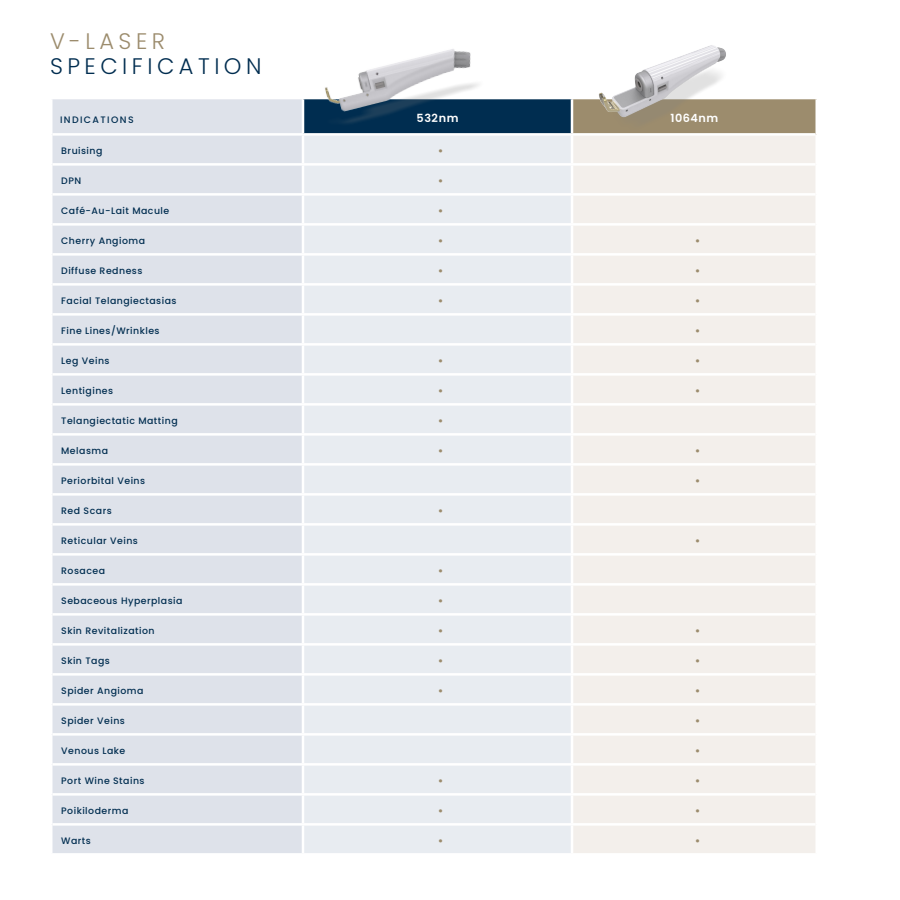
<style>
.page{position:relative;width:900px;height:900px;background:#fff}
.page>*{position:absolute;margin:0;border:0;box-sizing:border-box;transform-origin:0 0}
.t1{font:300 22.5px/25.5px "Poppins";letter-spacing:.2em;color:#002d50}
.t2{font:600 11.25px "Poppins";letter-spacing:.05em;color:#fff}
.t3{font:500 9.4px "Poppins";letter-spacing:.05em;color:#002d50}
.t4{font:900 9.4px "Poppins";color:#9c8c6d}
.t5{font:500 9.4px "Poppins";letter-spacing:.15em;color:#002d50}
.s1{color:#9c8c6d}
</style>
<div class="page">
<div style="left:52px;top:99px;width:250px;height:754px;background:#dee2ea"></div>
<div style="left:303px;top:98px;width:269px;height:36px;background:#002d50"></div>
<div style="left:572px;top:98px;width:245px;height:36px;background:#9c8c6d"></div>
<div style="left:304px;top:136px;width:267px;height:717px;background:#e8ecf1"></div>
<div style="left:573px;top:136px;width:242px;height:717px;background:#f3efeb"></div>
<hr style="left:303px;top:97px;width:269px;height:2px;background:#fff">
<hr style="left:302px;top:99px;width:2px;height:34px;background:#fff">
<hr style="left:572px;top:97px;width:246px;height:2px;background:#fff">
<hr style="left:571px;top:99px;width:2px;height:34px;background:#fff">
<hr style="left:816px;top:99px;width:2px;height:35px;background:#fff">
<hr style="left:52px;top:133px;width:251px;height:3px;background:#fff">
<hr style="left:303px;top:133px;width:269px;height:3px;background:#fff">
<hr style="left:572px;top:133px;width:244px;height:3px;background:#fff">
<hr style="left:52px;top:163px;width:251px;height:3px;background:#fff">
<hr style="left:303px;top:163px;width:269px;height:3px;background:#fff">
<hr style="left:572px;top:163px;width:244px;height:3px;background:#fff">
<hr style="left:52px;top:193px;width:251px;height:3px;background:#fff">
<hr style="left:303px;top:193px;width:269px;height:3px;background:#fff">
<hr style="left:572px;top:193px;width:244px;height:3px;background:#fff">
<hr style="left:52px;top:223px;width:251px;height:3px;background:#fff">
<hr style="left:303px;top:223px;width:269px;height:3px;background:#fff">
<hr style="left:572px;top:223px;width:244px;height:3px;background:#fff">
<hr style="left:52px;top:253px;width:251px;height:3px;background:#fff">
<hr style="left:303px;top:253px;width:269px;height:3px;background:#fff">
<hr style="left:572px;top:253px;width:244px;height:3px;background:#fff">
<hr style="left:52px;top:283px;width:251px;height:3px;background:#fff">
<hr style="left:303px;top:283px;width:269px;height:3px;background:#fff">
<hr style="left:572px;top:283px;width:244px;height:3px;background:#fff">
<hr style="left:52px;top:313px;width:251px;height:3px;background:#fff">
<hr style="left:303px;top:313px;width:269px;height:3px;background:#fff">
<hr style="left:572px;top:313px;width:244px;height:3px;background:#fff">
<hr style="left:52px;top:343px;width:251px;height:3px;background:#fff">
<hr style="left:303px;top:343px;width:269px;height:3px;background:#fff">
<hr style="left:572px;top:343px;width:244px;height:3px;background:#fff">
<hr style="left:52px;top:373px;width:251px;height:3px;background:#fff">
<hr style="left:303px;top:373px;width:269px;height:3px;background:#fff">
<hr style="left:572px;top:373px;width:244px;height:3px;background:#fff">
<hr style="left:52px;top:403px;width:251px;height:3px;background:#fff">
<hr style="left:303px;top:403px;width:269px;height:3px;background:#fff">
<hr style="left:572px;top:403px;width:244px;height:3px;background:#fff">
<hr style="left:52px;top:433px;width:251px;height:3px;background:#fff">
<hr style="left:303px;top:433px;width:269px;height:3px;background:#fff">
<hr style="left:572px;top:433px;width:244px;height:3px;background:#fff">
<hr style="left:52px;top:463px;width:251px;height:3px;background:#fff">
<hr style="left:303px;top:463px;width:269px;height:3px;background:#fff">
<hr style="left:572px;top:463px;width:244px;height:3px;background:#fff">
<hr style="left:52px;top:493px;width:251px;height:3px;background:#fff">
<hr style="left:303px;top:493px;width:269px;height:3px;background:#fff">
<hr style="left:572px;top:493px;width:244px;height:3px;background:#fff">
<hr style="left:52px;top:523px;width:251px;height:3px;background:#fff">
<hr style="left:303px;top:523px;width:269px;height:3px;background:#fff">
<hr style="left:572px;top:523px;width:244px;height:3px;background:#fff">
<hr style="left:52px;top:553px;width:251px;height:3px;background:#fff">
<hr style="left:303px;top:553px;width:269px;height:3px;background:#fff">
<hr style="left:572px;top:553px;width:244px;height:3px;background:#fff">
<hr style="left:52px;top:583px;width:251px;height:3px;background:#fff">
<hr style="left:303px;top:583px;width:269px;height:3px;background:#fff">
<hr style="left:572px;top:583px;width:244px;height:3px;background:#fff">
<hr style="left:52px;top:613px;width:251px;height:3px;background:#fff">
<hr style="left:303px;top:613px;width:269px;height:3px;background:#fff">
<hr style="left:572px;top:613px;width:244px;height:3px;background:#fff">
<hr style="left:52px;top:643px;width:251px;height:3px;background:#fff">
<hr style="left:303px;top:643px;width:269px;height:3px;background:#fff">
<hr style="left:572px;top:643px;width:244px;height:3px;background:#fff">
<hr style="left:52px;top:673px;width:251px;height:3px;background:#fff">
<hr style="left:303px;top:673px;width:269px;height:3px;background:#fff">
<hr style="left:572px;top:673px;width:244px;height:3px;background:#fff">
<hr style="left:52px;top:703px;width:251px;height:3px;background:#fff">
<hr style="left:303px;top:703px;width:269px;height:3px;background:#fff">
<hr style="left:572px;top:703px;width:244px;height:3px;background:#fff">
<hr style="left:52px;top:733px;width:251px;height:3px;background:#fff">
<hr style="left:303px;top:733px;width:269px;height:3px;background:#fff">
<hr style="left:572px;top:733px;width:244px;height:3px;background:#fff">
<hr style="left:52px;top:763px;width:251px;height:3px;background:#fff">
<hr style="left:303px;top:763px;width:269px;height:3px;background:#fff">
<hr style="left:572px;top:763px;width:244px;height:3px;background:#fff">
<hr style="left:52px;top:793px;width:251px;height:3px;background:#fff">
<hr style="left:303px;top:793px;width:269px;height:3px;background:#fff">
<hr style="left:572px;top:793px;width:244px;height:3px;background:#fff">
<hr style="left:52px;top:823px;width:251px;height:3px;background:#fff">
<hr style="left:303px;top:823px;width:269px;height:3px;background:#fff">
<hr style="left:572px;top:823px;width:244px;height:3px;background:#fff">
<img style="left:312px;top:49px;width:188px;height:108px">
<img style="left:559px;top:45px;width:172px;height:84px">
<p class="t1" style="left:50px;top:28px;width:213px"><span class="s1">V-LASER<br></span>SPECIFICATION</p>
<p class="t5" style="left:60px;top:115px;width:75px">INDICATIONS</p>
<p class="t2" style="left:417px;top:112px;width:43px">532nm</p>
<p class="t2" style="left:670px;top:112px;width:50px">1064nm</p>
<p class="t3" style="left:61px;top:146px;width:43px">Bruising</p>
<p class="t4" style="left:438px;top:146px;width:7px">•</p>
<p class="t3" style="left:61px;top:176px;width:21px">DPN</p>
<p class="t4" style="left:438px;top:176px;width:7px">•</p>
<p class="t3" style="left:61px;top:206px;width:110px">Café-Au-Lait Macule</p>
<p class="t4" style="left:438px;top:206px;width:7px">•</p>
<p class="t3" style="left:61px;top:236px;width:85px">Cherry Angioma</p>
<p class="t4" style="left:438px;top:236px;width:7px">•</p>
<p class="t4" style="left:695px;top:236px;width:7px">•</p>
<p class="t3" style="left:61px;top:266px;width:83px">Diffuse Redness</p>
<p class="t4" style="left:438px;top:266px;width:7px">•</p>
<p class="t4" style="left:695px;top:266px;width:7px">•</p>
<p class="t3" style="left:61px;top:296px;width:117px">Facial Telangiectasias</p>
<p class="t4" style="left:438px;top:296px;width:7px">•</p>
<p class="t4" style="left:695px;top:296px;width:7px">•</p>
<p class="t3" style="left:61px;top:326px;width:100px">Fine Lines/Wrinkles</p>
<p class="t4" style="left:695px;top:326px;width:7px">•</p>
<p class="t3" style="left:61px;top:356px;width:50px">Leg Veins</p>
<p class="t4" style="left:438px;top:356px;width:7px">•</p>
<p class="t4" style="left:695px;top:356px;width:7px">•</p>
<p class="t3" style="left:61px;top:386px;width:53px">Lentigines</p>
<p class="t4" style="left:438px;top:386px;width:7px">•</p>
<p class="t4" style="left:695px;top:386px;width:7px">•</p>
<p class="t3" style="left:61px;top:416px;width:118px">Telangiectatic Matting</p>
<p class="t4" style="left:438px;top:416px;width:7px">•</p>
<p class="t3" style="left:61px;top:446px;width:48px">Melasma</p>
<p class="t4" style="left:438px;top:446px;width:7px">•</p>
<p class="t4" style="left:695px;top:446px;width:7px">•</p>
<p class="t3" style="left:61px;top:476px;width:85px">Periorbital Veins</p>
<p class="t4" style="left:695px;top:476px;width:7px">•</p>
<p class="t3" style="left:61px;top:506px;width:52px">Red Scars</p>
<p class="t4" style="left:438px;top:506px;width:7px">•</p>
<p class="t3" style="left:61px;top:536px;width:78px">Reticular Veins</p>
<p class="t4" style="left:695px;top:536px;width:7px">•</p>
<p class="t3" style="left:61px;top:566px;width:45px">Rosacea</p>
<p class="t4" style="left:438px;top:566px;width:7px">•</p>
<p class="t3" style="left:61px;top:596px;width:123px">Sebaceous Hyperplasia</p>
<p class="t4" style="left:438px;top:596px;width:7px">•</p>
<p class="t3" style="left:61px;top:626px;width:95px">Skin Revitalization</p>
<p class="t4" style="left:438px;top:626px;width:7px">•</p>
<p class="t4" style="left:695px;top:626px;width:7px">•</p>
<p class="t3" style="left:61px;top:656px;width:50px">Skin Tags</p>
<p class="t4" style="left:438px;top:656px;width:7px">•</p>
<p class="t4" style="left:695px;top:656px;width:7px">•</p>
<p class="t3" style="left:61px;top:686px;width:84px">Spider Angioma</p>
<p class="t4" style="left:438px;top:686px;width:7px">•</p>
<p class="t4" style="left:695px;top:686px;width:7px">•</p>
<p class="t3" style="left:61px;top:716px;width:65px">Spider Veins</p>
<p class="t4" style="left:695px;top:716px;width:7px">•</p>
<p class="t3" style="left:61px;top:746px;width:66px">Venous Lake</p>
<p class="t4" style="left:695px;top:746px;width:7px">•</p>
<p class="t3" style="left:61px;top:776px;width:85px">Port Wine Stains</p>
<p class="t4" style="left:438px;top:776px;width:7px">•</p>
<p class="t4" style="left:695px;top:776px;width:7px">•</p>
<p class="t3" style="left:61px;top:806px;width:69px">Poikiloderma</p>
<p class="t4" style="left:438px;top:806px;width:7px">•</p>
<p class="t4" style="left:695px;top:806px;width:7px">•</p>
<p class="t3" style="left:61px;top:836px;width:31px">Warts</p>
<p class="t4" style="left:438px;top:836px;width:7px">•</p>
<p class="t4" style="left:695px;top:836px;width:7px">•</p>
</div>
